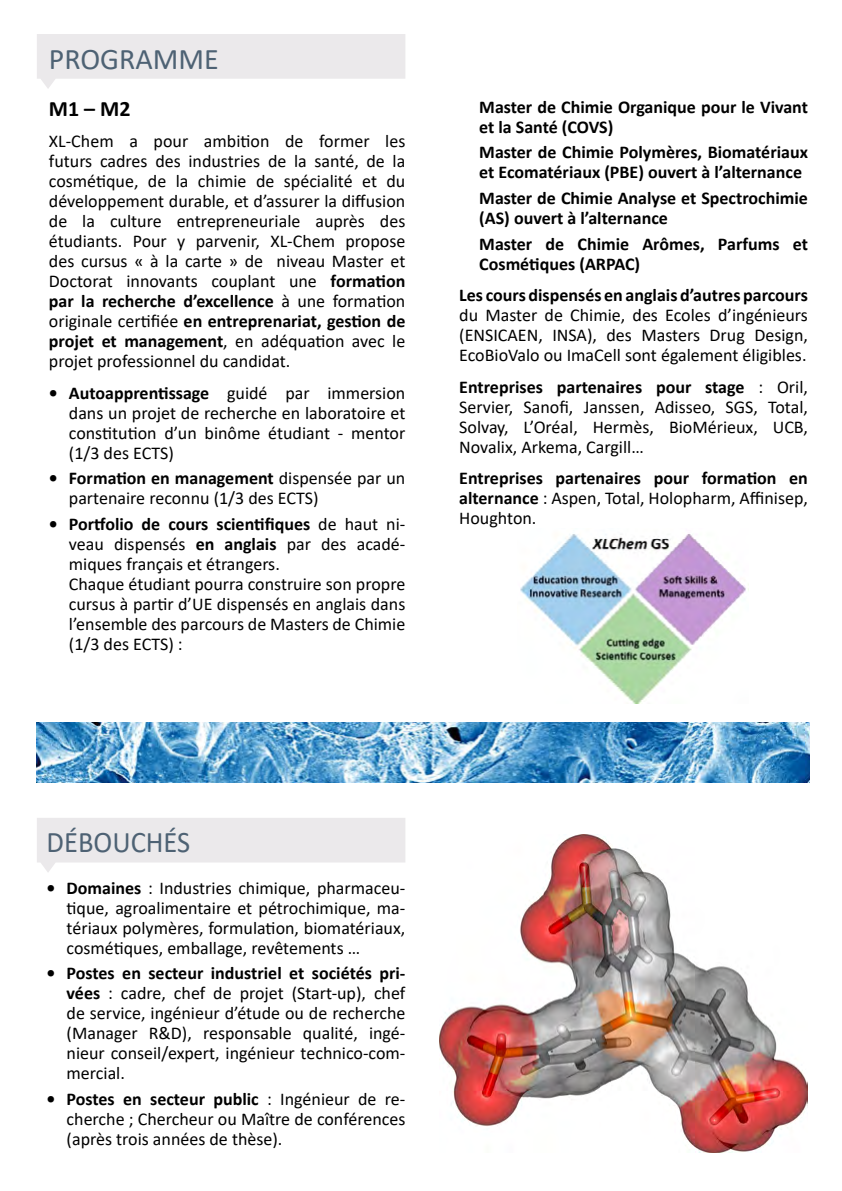
<style>
.page{position:relative;width:842px;height:1191px;background:#fff}
.page>*{position:absolute;margin:0;border:0;box-sizing:border-box;transform-origin:0 0}
.t1{font:30px "Calibri";color:#4e6274}
.t2{font:30px "Calibri";color:#4e6274;scale:.95 1}
.t3{font:700 22px "Calibri";color:#000}
.t4{font:18px/20px "Calibri";color:#000;text-align:justify}
.t5{font:700 18px/20px "Calibri";color:#000}
.s1{font-weight:700}
.s2{font-weight:400}
</style>
<div class="page">
<svg style="left:37px;top:34px;width:368px;height:55px"></svg>
<svg style="left:37px;top:818px;width:368px;height:54px"></svg>
<img style="left:520px;top:533px;width:226px;height:170px">
<img style="left:439px;top:834px;width:369px;height:318px">
<img style="left:37px;top:723px;width:772px;height:59px">
<p class="t1" style="left:49px;top:38px;width:171px">PROGRAMME</p>
<p class="t3" style="left:49px;top:93px;width:83px">M1 – M2</p>
<p class="t4" style="left:49px;top:131px;width:358px">XL-Chem a pour ambition de former les futurs cadres des industries de la santé, de la cosmétique, de la chimie de spécialité et du développement durable, et d’assurer la diffusion de la culture entrepreneuriale auprès des étudiants. Pour y parvenir, XL-Chem propose des cursus « à la carte » de niveau Master et Doctorat innovants couplant une <span class="s1">formation par la recherche d’excellence</span> à une formation originale certifiée <span class="s1">en entreprenariat, gestion de projet et management</span>, en adéquation avec le projet professionnel du candidat.</p>
<p class="t4" style="left:69px;top:382px;width:338px;text-indent:-20px"><span class="s1">• Autoapprentissage</span> guidé par immersion dans un projet de recherche en laboratoire et constitution d’un binôme étudiant - mentor (1/3 des ECTS)</p>
<p class="t4" style="left:69px;top:468px;width:338px;text-indent:-20px"><span class="s1">• Formation en management</span> dispensée par un partenaire reconnu (1/3 des ECTS)</p>
<p class="t4" style="left:69px;top:513px;width:338px;text-align:left;text-indent:-20px"><span class="s1">• Portfolio de cours scientifiques</span> de haut ni&shy;veau dispensés <span class="s1">en anglais</span> par des acadé&shy;miques français et étrangers.<br>Chaque étudiant pourra construire son propre cursus à partir d’UE dispensés en anglais dans l’ensemble des parcours de Masters de Chimie (1/3 des ECTS) :</p>
<p class="t5" style="left:479px;top:96px;width:330px">Master de Chimie Organique pour le Vivant et la Santé (COVS)</p>
<p class="t5" style="left:479px;top:142px;width:330px">Master de Chimie Polymères, Biomatériaux et Ecomatériaux (PBE) ouvert à l’alternance</p>
<p class="t5" style="left:479px;top:188px;width:330px">Master de Chimie Analyse et Spectrochimie (AS) ouvert à l’alternance</p>
<p class="t5" style="left:479px;top:234px;width:330px">Master de Chimie Arômes, Parfums et<br>Cosmétiques (ARPAC)</p>
<p class="t4" style="left:459px;top:285px;width:350px"><span class="s1">Les cours dispensés en anglais d’autres parcours </span>du Master de Chimie, des Ecoles d’ingénieurs (ENSICAEN, INSA), des Masters Drug Design, EcoBioValo ou ImaCell sont également éligibles.</p>
<p class="t4" style="left:459px;top:376px;width:350px"><span class="s1">Entreprises partenaires pour stage</span> : Oril, Servier, Sanofi, Janssen, Adisseo, SGS, Total, Solvay, L’Oréal, Hermès, BioMérieux, UCB, Novalix, Arkema, Cargill…</p>
<p class="t5" style="left:459px;top:468px;width:350px;text-align:justify">Entreprises partenaires pour formation en alternance <span class="s2">: Aspen, Total, Holopharm, Affinisep, Houghton.</span></p>
<p class="t2" style="left:47px;top:821px;width:153px">DÉBOUCHÉS</p>
<p class="t4" style="left:67px;top:877px;width:340px;text-indent:-20px"><span class="s1">• Domaines</span> : Industries chimique, pharmaceu&shy;tique, agroalimentaire et pétrochimique, ma&shy;tériaux polymères, formulation, biomatériaux, cosmétiques, emballage, revêtements …</p>
<p class="t4" style="left:67px;top:963px;width:340px;text-indent:-20px"><span class="s1">• Postes en secteur industriel et sociétés pri&shy;vées</span> : cadre, chef de projet (Start-up), chef de service, ingénieur d’étude ou de recherche (Manager R&amp;D), responsable qualité, ingé&shy;nieur conseil/expert, ingénieur technico-com&shy;mercial.</p>
<p class="t4" style="left:67px;top:1088px;width:340px;text-indent:-20px"><span class="s1">• Postes en secteur public</span> : Ingénieur de re&shy;cherche ; Chercheur ou Maître de conférences (après trois années de thèse).</p>
</div>
